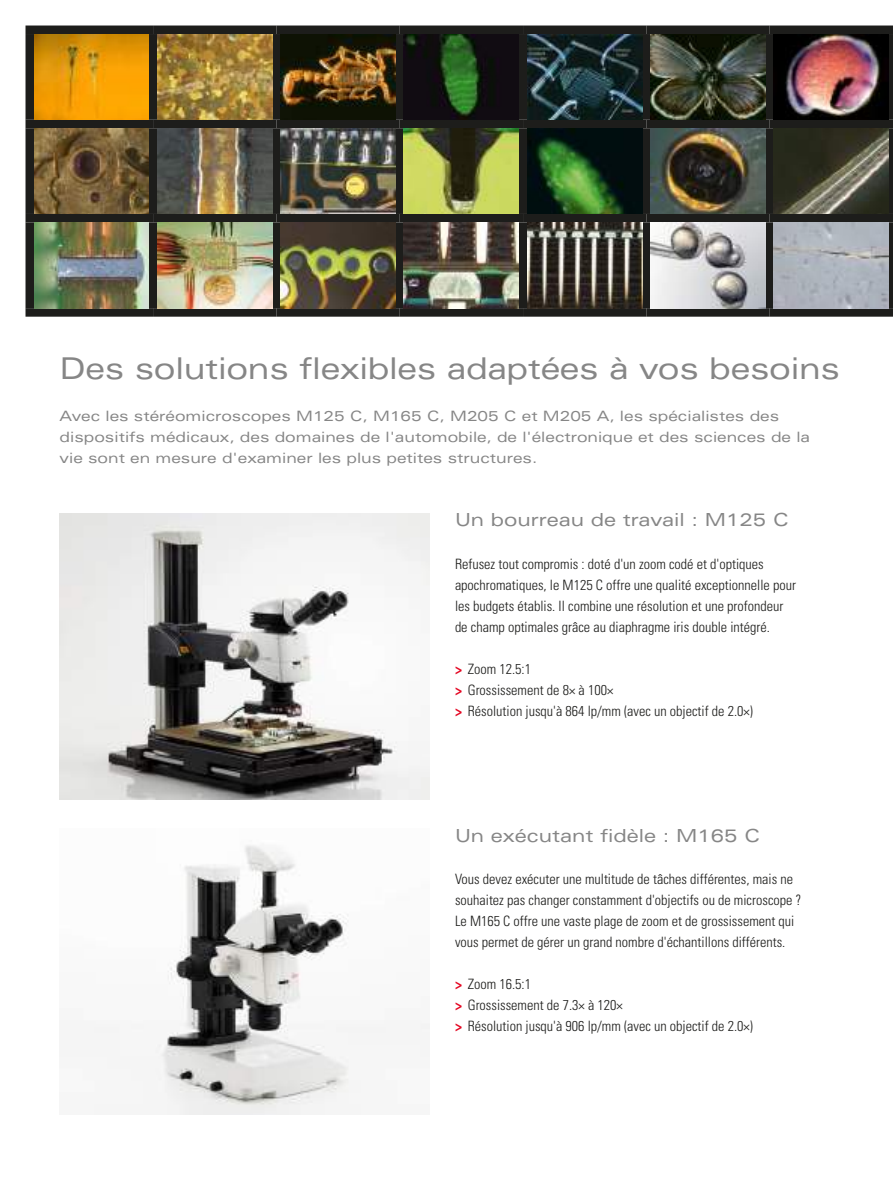
<style>
.page{position:relative;width:893px;height:1191px;background:#fff}
.page>*{position:absolute;margin:0;border:0;box-sizing:border-box;transform-origin:0 0}
.t1{font:expanded 30px "Univers LT Std";letter-spacing:-.01em;color:#868686}
.t2{font:expanded 18px "Univers LT Std";color:#868686}
.t3{font:300 condensed 14.25px/21px "Univers LT Std";color:#1d1d1b}
.t4{font:expanded 14.25px/21px "Univers LT Std";color:#868686}
.s1{font-weight:700;color:#e40420}
</style>
<div class="page">
<img style="left:60px;top:513px;width:369px;height:286px">
<img style="left:94px;top:845px;width:335px;height:269px">
<div style="left:26px;top:26px;width:127px;height:8px;background:#1d1d1b"></div>
<div style="left:26px;top:34px;width:8px;height:86px;background:#1d1d1b"></div>
<div style="left:153px;top:26px;width:123px;height:8px;background:#1d1d1b"></div>
<div style="left:149px;top:34px;width:8px;height:86px;background:#1d1d1b"></div>
<div style="left:276px;top:26px;width:124px;height:8px;background:#1d1d1b"></div>
<div style="left:272px;top:34px;width:9px;height:86px;background:#1d1d1b"></div>
<div style="left:400px;top:26px;width:123px;height:8px;background:#1d1d1b"></div>
<div style="left:395px;top:34px;width:9px;height:86px;background:#1d1d1b"></div>
<div style="left:523px;top:26px;width:123px;height:8px;background:#1d1d1b"></div>
<div style="left:519px;top:34px;width:8px;height:86px;background:#1d1d1b"></div>
<div style="left:646px;top:26px;width:124px;height:8px;background:#1d1d1b"></div>
<div style="left:642px;top:34px;width:9px;height:86px;background:#1d1d1b"></div>
<div style="left:770px;top:26px;width:123px;height:8px;background:#1d1d1b"></div>
<div style="left:765px;top:34px;width:9px;height:86px;background:#1d1d1b"></div>
<hr style="left:889px;top:34px;width:4px;height:86px;background:#1d1d1b">
<div style="left:26px;top:120px;width:127px;height:8px;background:#1d1d1b"></div>
<div style="left:26px;top:128px;width:8px;height:86px;background:#1d1d1b"></div>
<div style="left:153px;top:120px;width:123px;height:8px;background:#1d1d1b"></div>
<div style="left:149px;top:128px;width:8px;height:86px;background:#1d1d1b"></div>
<div style="left:276px;top:120px;width:124px;height:8px;background:#1d1d1b"></div>
<div style="left:272px;top:128px;width:9px;height:86px;background:#1d1d1b"></div>
<div style="left:400px;top:120px;width:123px;height:8px;background:#1d1d1b"></div>
<div style="left:395px;top:128px;width:9px;height:86px;background:#1d1d1b"></div>
<div style="left:523px;top:120px;width:123px;height:8px;background:#1d1d1b"></div>
<div style="left:519px;top:128px;width:8px;height:86px;background:#1d1d1b"></div>
<div style="left:646px;top:120px;width:124px;height:8px;background:#1d1d1b"></div>
<div style="left:642px;top:128px;width:9px;height:86px;background:#1d1d1b"></div>
<div style="left:770px;top:120px;width:123px;height:8px;background:#1d1d1b"></div>
<div style="left:765px;top:128px;width:9px;height:86px;background:#1d1d1b"></div>
<hr style="left:889px;top:128px;width:4px;height:86px;background:#1d1d1b">
<div style="left:26px;top:214px;width:127px;height:8px;background:#1d1d1b"></div>
<div style="left:26px;top:222px;width:8px;height:86px;background:#1d1d1b"></div>
<div style="left:153px;top:214px;width:123px;height:8px;background:#1d1d1b"></div>
<div style="left:149px;top:222px;width:8px;height:86px;background:#1d1d1b"></div>
<div style="left:276px;top:214px;width:124px;height:8px;background:#1d1d1b"></div>
<div style="left:272px;top:222px;width:9px;height:86px;background:#1d1d1b"></div>
<div style="left:400px;top:214px;width:123px;height:8px;background:#1d1d1b"></div>
<div style="left:395px;top:222px;width:9px;height:86px;background:#1d1d1b"></div>
<div style="left:523px;top:214px;width:123px;height:8px;background:#1d1d1b"></div>
<div style="left:519px;top:222px;width:8px;height:86px;background:#1d1d1b"></div>
<div style="left:646px;top:214px;width:124px;height:8px;background:#1d1d1b"></div>
<div style="left:642px;top:222px;width:9px;height:86px;background:#1d1d1b"></div>
<div style="left:770px;top:214px;width:123px;height:8px;background:#1d1d1b"></div>
<div style="left:765px;top:222px;width:9px;height:86px;background:#1d1d1b"></div>
<hr style="left:889px;top:222px;width:4px;height:86px;background:#1d1d1b">
<div style="left:26px;top:308px;width:127px;height:9px;background:#1d1d1b"></div>
<div style="left:153px;top:308px;width:123px;height:9px;background:#1d1d1b"></div>
<div style="left:276px;top:308px;width:124px;height:9px;background:#1d1d1b"></div>
<div style="left:400px;top:308px;width:123px;height:9px;background:#1d1d1b"></div>
<div style="left:523px;top:308px;width:123px;height:9px;background:#1d1d1b"></div>
<div style="left:646px;top:308px;width:124px;height:9px;background:#1d1d1b"></div>
<div style="left:770px;top:308px;width:123px;height:9px;background:#1d1d1b"></div>
<img style="left:34px;top:34px;width:115px;height:86px">
<img style="left:157px;top:34px;width:115px;height:86px">
<img style="left:281px;top:34px;width:114px;height:86px">
<img style="left:404px;top:34px;width:115px;height:86px">
<img style="left:527px;top:34px;width:115px;height:86px">
<img style="left:651px;top:34px;width:114px;height:86px">
<img style="left:774px;top:34px;width:115px;height:86px">
<img style="left:34px;top:128px;width:115px;height:86px">
<img style="left:157px;top:128px;width:115px;height:86px">
<img style="left:281px;top:128px;width:114px;height:86px">
<img style="left:404px;top:128px;width:115px;height:86px">
<img style="left:527px;top:128px;width:115px;height:86px">
<img style="left:651px;top:128px;width:114px;height:86px">
<img style="left:774px;top:128px;width:115px;height:86px">
<img style="left:34px;top:222px;width:115px;height:86px">
<img style="left:157px;top:222px;width:115px;height:86px">
<img style="left:281px;top:222px;width:114px;height:86px">
<img style="left:404px;top:222px;width:115px;height:86px">
<img style="left:527px;top:222px;width:115px;height:86px">
<img style="left:651px;top:222px;width:114px;height:86px">
<img style="left:774px;top:222px;width:115px;height:86px">
<h1 class="t1" style="left:60px;top:351px;width:782px">Des solutions flexibles adaptées à vos besoins</h1>
<p class="t4" style="left:60px;top:406px;width:752px">Avec les stéréomicroscopes M125 C, M165 C, M205 C et M205 A, les spécialistes des dispositifs médicaux, des domaines de l'automobile, de l'électronique et des sciences de la vie sont en mesure d'examiner les plus petites structures.</p>
<p class="t2" style="left:455px;top:509px;width:335px">Un bourreau de travail : M125 C</p>
<p class="t3" style="left:455px;top:553px;width:342px">Refusez tout compromis : doté d'un zoom codé et d'optiques apochromatiques, le M125 C offre une qualité exceptionnelle pour les budgets établis. Il combine une résolution et une profondeur de champ optimales grâce au diaphragme iris double intégré.</p>
<p class="t3" style="left:455px;top:658px;width:300px"><span class="s1">&gt;</span> Zoom 12.5:1<br><span class="s1">&gt;</span> Grossissement de 8× à 100×<br><span class="s1">&gt;</span> Résolution jusqu'à 864 lp/mm (avec un objectif de 2.0×)</p>
<p class="t2" style="left:455px;top:824px;width:307px">Un exécutant fidèle : M165 C</p>
<p class="t3" style="left:455px;top:868px;width:348px">Vous devez exécuter une multitude de tâches différentes, mais ne souhaitez pas changer constamment d'objectifs ou de microscope ?<br>Le M165 C offre une vaste plage de zoom et de grossissement qui vous permet de gérer un grand nombre d'échantillons différents.</p>
<p class="t3" style="left:455px;top:973px;width:300px"><span class="s1">&gt;</span> Zoom 16.5:1<br><span class="s1">&gt;</span> Grossissement de 7.3× à 120×<br><span class="s1">&gt;</span> Résolution jusqu'à 906 lp/mm (avec un objectif de 2.0×)</p>
</div>
